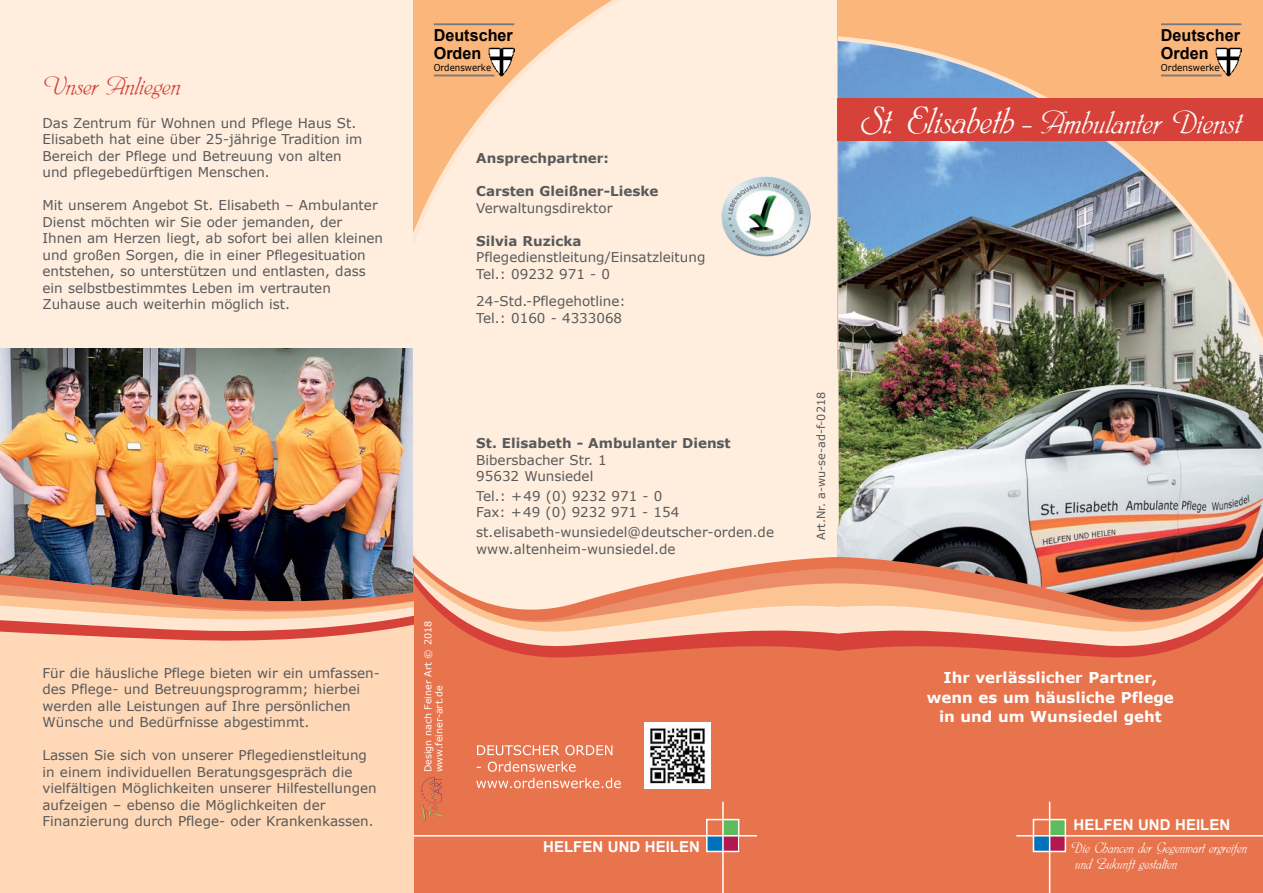
<style>
.page{position:relative;width:1263px;height:893px;background:#fff}
.page>*{position:absolute;margin:0;border:0;box-sizing:border-box;transform-origin:0 0}
.t1{font:36px "Phyllis";color:#fff}
.t2{font:28.5px "Phyllis";color:#d6413a}
.t3{font:16.5px/16.5px "Phyllis";color:#fff;scale:.95 1}
.t4{font:700 16.5px/18px "Arial";color:#000}
.t5{font:700 15px/19.5px "Verdana";color:#fff;text-align:center}
.t6{font:700 15px "Arial";color:#fff}
.t7{font:13.5px/16.5px "Verdana";color:#58595b}
.t8{font:700 13.5px "Verdana";color:#58595b}
.t9{font:11.25px "Verdana";color:#58595b}
.t10{font:9.45px/11.1px "Verdana";color:#fff}
.t11{font:9.45px "Verdana";color:#000;scale:.94 1}
.t12{font:9.45px "Verdana";color:#000;scale:.92 1}
.s1{font-size:42px}
</style>
<div class="page">
<svg style="left:412px;top:0;width:426px;height:509px;background:#fee9d4"></svg>
<svg style="left:413px;top:509px;width:420px;height:152px;background:#f6c1a8"></svg>
<div style="left:0;top:661px;width:838px;height:232px;background:#e8744d"></div>
<div style="left:0;top:0;width:412px;height:570px;background:#fed"></div>
<div style="left:838px;top:0;width:425px;height:369px;background:#fbb67c"></div>
<img style="left:833px;top:34px;width:430px;height:627px">
<div style="left:838px;top:98px;width:425px;height:42px;background:#d6413a"></div>
<img style="left:838px;top:377px;width:425px;height:132px">
<svg style="left:838px;top:509px;width:425px;height:384px;background:#d87b5c"></svg>
<img style="left:0;top:349px;width:412px;height:106px">
<div style="left:0;top:830px;width:413px;height:63px;background:#fed8b7"></div>
<img style="left:0;top:455px;width:413px;height:375px">
<img style="left:721px;top:176px;width:90px;height:81px">
<img style="left:421px;top:777px;width:21px;height:24px">
<svg style="left:476px;top:778px;width:145px;height:10px"></svg>
<svg style="left:477px;top:761px;width:99px;height:11px"></svg>
<svg style="left:477px;top:745px;width:135px;height:10px"></svg>
<img style="left:645px;top:723px;width:66px;height:66px">
<div style="left:1034px;top:819px;width:16px;height:17px;background:#e8744d"></div>
<div style="left:1049px;top:819px;width:16px;height:17px;background:#5ebc5e"></div>
<div style="left:723px;top:819px;width:15px;height:17px;background:#5ebc5e"></div>
<div style="left:1049px;top:836px;width:17px;height:15px;background:#b11850"></div>
<div style="left:723px;top:836px;width:16px;height:15px;background:#b11850"></div>
<div style="left:1033px;top:836px;width:16px;height:15px;background:#0072bc"></div>
<div style="left:707px;top:836px;width:16px;height:15px;background:#0072bc"></div>
<div style="left:1033px;top:819px;width:33px;height:33px;border:2px solid #fff"></div>
<div style="left:706px;top:819px;width:33px;height:33px;border:2px solid #fff"></div>
<hr style="left:1016px;top:835px;width:247px;height:1px;background:#fff">
<hr style="left:413px;top:835px;width:344px;height:1px;background:#fff">
<hr style="left:1049px;top:802px;width:1px;height:91px;background:#fff">
<hr style="left:722px;top:802px;width:2px;height:91px;background:#fff">
<img style="left:1215px;top:47px;width:27px;height:30px">
<hr style="left:1161px;top:75px;width:60px;height:1px;background:#77787b">
<hr style="left:1161px;top:23px;width:80px;height:2px;background:#77787b">
<img style="left:488px;top:47px;width:27px;height:30px">
<hr style="left:434px;top:75px;width:60px;height:1px;background:#77787b">
<hr style="left:434px;top:23px;width:80px;height:2px;background:#77787b">
<h2 class="t2" style="left:43px;top:71px;width:140px">Unser Anliegen</h2>
<p class="t7" style="left:43px;top:115px;width:321px">Das Zentrum für Wohnen und Pflege Haus St.<br>Elisabeth hat eine über 25-jährige Tradition im Bereich der Pflege und Betreuung von alten und pflegebedürftigen Menschen.</p>
<p class="t7" style="left:43px;top:197px;width:342px">Mit unserem Angebot St. Elisabeth – Ambulanter Dienst möchten wir Sie oder jemanden, der Ihnen am Herzen liegt, ab sofort bei allen kleinen und großen Sorgen, die in einer Pflegesituation entstehen, so unterstützen und entlasten, dass ein selbstbestimmtes Leben im vertrauten Zuhause auch weiterhin möglich ist.</p>
<p class="t4" style="left:434px;top:26px;width:81px">Deutscher<br>Orden</p>
<p class="t12" style="left:434px;top:61px;width:64px">Ordenswerke</p>
<p class="t8" style="left:476px;top:150px;width:134px">Ansprechpartner:</p>
<p class="t8" style="left:476px;top:183px;width:184px">Carsten Gleißner-Lieske</p>
<p class="t7" style="left:476px;top:200px;width:138px">Verwaltungsdirektor</p>
<p class="t8" style="left:476px;top:232px;width:107px">Silvia Ruzicka</p>
<p class="t7" style="left:476px;top:249px;width:231px">Pflegedienstleitung/Einsatzleitung<br>Tel.: 09232 971 - 0</p>
<p class="t7" style="left:476px;top:293px;width:151px">24-Std.-Pflegehotline:<br>Tel.: 0160 - 4333068</p>
<p class="t7" style="left:43px;top:665px;width:339px">Für die häusliche Pflege bieten wir ein umfassen&shy;des Pflege- und Betreuungsprogramm; hierbei werden alle Leistungen auf Ihre persönlichen Wünsche und Bedürfnisse abgestimmt.</p>
<p class="t7" style="left:43px;top:747px;width:336px">Lassen Sie sich von unserer Pflegedienstleitung in einem individuellen Beratungsgespräch die vielfältigen Möglichkeiten unserer Hilfestellungen aufzeigen – ebenso die Möglichkeiten der Finanzierung durch Pflege- oder Krankenkassen.</p>
<p class="t10" style="left:423px;top:772px;width:153px;rotate:-90deg">Design nach Feiner Art © 2018 www.feiner-art.de</p>
<p class="t8" style="left:476px;top:435px;width:256px">St. Elisabeth - Ambulanter Dienst</p>
<p class="t7" style="left:476px;top:452px;width:132px">Bibersbacher Str. 1<br>95632 Wunsiedel</p>
<p class="t7" style="left:476px;top:488px;width:205px">Tel.: +49 (0) 9232 971 - 0<br>Fax: +49 (0) 9232 971 - 154</p>
<p class="t7" style="left:476px;top:524px;width:299px">st.elisabeth-wunsiedel@deutscher-orden.de www.altenheim-wunsiedel.de</p>
<p class="t6" style="left:543px;top:837px;width:158px">HELFEN UND HEILEN</p>
<p class="t4" style="left:1161px;top:26px;width:81px">Deutscher<br>Orden</p>
<p class="t11" style="left:1161px;top:61px;width:64px">Ordenswerke</p>
<h1 class="t1" style="left:859px;top:105px;width:383px"><span class="s1">St. Elisabeth –</span> Ambulanter Dienst</h1>
<p class="t9" style="left:814px;top:540px;width:150px;rotate:-90deg">Art.Nr. a-wu-se-ad-f-0218</p>
<p class="t5" style="left:927px;top:668px;width:248px">Ihr verlässlicher Partner, wenn es um häusliche Pflege in und um Wunsiedel geht</p>
<p class="t6" style="left:1073px;top:814px;width:158px">HELFEN UND HEILEN</p>
<p class="t3" style="left:1071px;top:840px;width:187px">Die Chancen der Gegenwart ergreifen und Zukunft gestalten</p>
</div>
